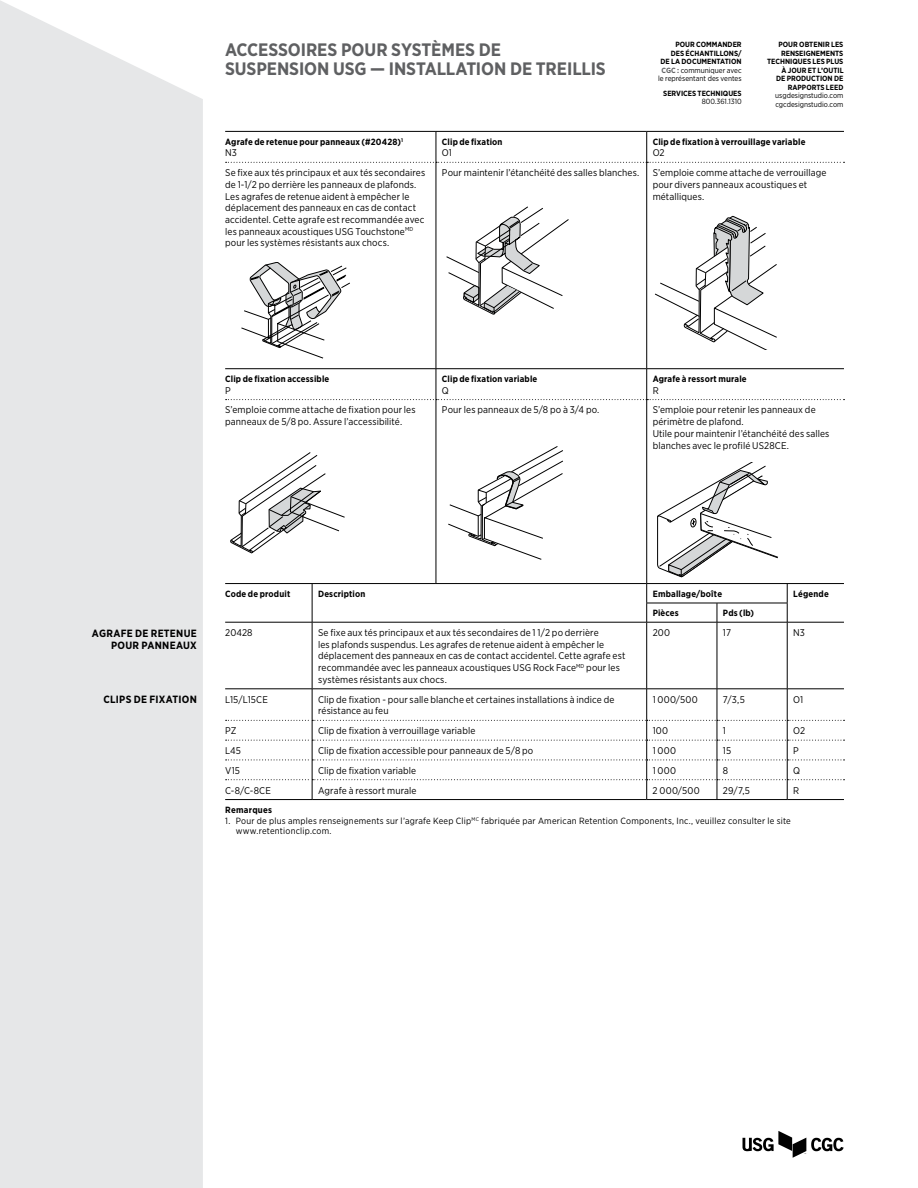
<style>
.page{position:relative;width:918px;height:1188px;background:#fff}
.page>*{position:absolute;margin:0;border:0;box-sizing:border-box;transform-origin:0 0}
.t1{font:700 18px/19.5px "Gotham Narrow";letter-spacing:-.005em;color:#5f6062}
.t2{font:700 10.5px/12.6px "Gotham Narrow";letter-spacing:.025em;color:#000;text-align:right}
.t3{font:9.75px/11.7px "Gotham Narrow";letter-spacing:.015em;color:#000}
.t4{font:700 9px "Gotham Narrow";letter-spacing:.015em;color:#000}
.t5{font:9px/10.8px "Gotham Narrow";letter-spacing:.025em;color:#000}
.t6{font:700 7.5px/8.4px "Gotham Narrow";color:#000;text-align:right}
.t7{font:7.5px/8.4px "Gotham Narrow";color:#000}
.s1{color:#5f6062}
.s2{font-weight:400}
</style>
<div class="page">
<div style="left:0;top:0;width:203px;height:1188px;background:#e6e7e8"></div>
<svg style="left:743px;top:1131px;width:101px;height:27px"></svg>
<hr style="left:436px;top:132px;width:1px;height:30px;background:#000">
<hr style="left:436px;top:163px;width:1px;height:205px;background:#000">
<hr style="left:436px;top:369px;width:1px;height:30px;background:#000">
<hr style="left:436px;top:400px;width:1px;height:183px;background:#000">
<hr style="left:436px;top:368px;width:211px;height:1px;background:#000">
<hr style="left:225px;top:583px;width:211px;height:1px;background:#000">
<hr style="left:436px;top:583px;width:211px;height:1px;background:#000">
<hr style="left:647px;top:131px;width:197px;height:1px;background:#000">
<hr style="left:225px;top:368px;width:211px;height:1px;background:#000">
<hr style="left:647px;top:583px;width:197px;height:1px;background:#000">
<hr style="left:225px;top:131px;width:211px;height:1px;background:#000">
<hr style="left:436px;top:131px;width:211px;height:1px;background:#000">
<hr style="left:647px;top:368px;width:197px;height:1px;background:#000">
<svg style="left:226px;top:162px;width:619px;height:1px"></svg>
<svg style="left:226px;top:399px;width:619px;height:1px"></svg>
<hr style="left:646px;top:132px;width:1px;height:30px;background:#000">
<hr style="left:646px;top:162px;width:1px;height:206px;background:#000">
<hr style="left:646px;top:369px;width:1px;height:31px;background:#000">
<hr style="left:646px;top:400px;width:1px;height:183px;background:#000">
<svg style="left:241px;top:262px;width:109px;height:97px"></svg>
<svg style="left:446px;top:207px;width:123px;height:107px"></svg>
<svg style="left:655px;top:215px;width:122px;height:134px"></svg>
<svg style="left:230px;top:452px;width:115px;height:101px"></svg>
<svg style="left:448px;top:446px;width:115px;height:114px"></svg>
<svg style="left:657px;top:462px;width:121px;height:115px"></svg>
<hr style="left:312px;top:689px;width:1px;height:31px;background:#000">
<hr style="left:646px;top:689px;width:1px;height:31px;background:#000">
<hr style="left:717px;top:689px;width:1px;height:31px;background:#000">
<hr style="left:787px;top:689px;width:1px;height:31px;background:#000">
<hr style="left:646px;top:603px;width:71px;height:1px;background:#000">
<hr style="left:717px;top:603px;width:70px;height:1px;background:#000">
<svg style="left:717px;top:603px;width:1px;height:19px"></svg>
<svg style="left:312px;top:584px;width:1px;height:38px"></svg>
<svg style="left:646px;top:584px;width:1px;height:38px"></svg>
<svg style="left:787px;top:584px;width:1px;height:38px"></svg>
<hr style="left:225px;top:622px;width:87px;height:1px;background:#000">
<hr style="left:312px;top:622px;width:335px;height:1px;background:#000">
<hr style="left:787px;top:622px;width:57px;height:1px;background:#000">
<hr style="left:647px;top:622px;width:70px;height:1px;background:#000">
<hr style="left:717px;top:622px;width:70px;height:1px;background:#000">
<hr style="left:312px;top:622px;width:1px;height:67px;background:#000">
<hr style="left:646px;top:622px;width:1px;height:67px;background:#000">
<hr style="left:717px;top:622px;width:1px;height:67px;background:#000">
<hr style="left:787px;top:622px;width:1px;height:67px;background:#000">
<hr style="left:225px;top:799px;width:87px;height:1px;background:#000">
<hr style="left:312px;top:799px;width:335px;height:1px;background:#000">
<hr style="left:647px;top:799px;width:70px;height:1px;background:#000">
<hr style="left:717px;top:799px;width:70px;height:1px;background:#000">
<hr style="left:787px;top:799px;width:57px;height:1px;background:#000">
<hr style="left:225px;top:689px;width:87px;height:1px;background:#000">
<hr style="left:312px;top:689px;width:335px;height:1px;background:#000">
<hr style="left:647px;top:689px;width:70px;height:1px;background:#000">
<hr style="left:717px;top:689px;width:70px;height:1px;background:#000">
<hr style="left:787px;top:689px;width:57px;height:1px;background:#000">
<svg style="left:226px;top:720px;width:619px;height:79px"></svg>
<h1 class="t1" style="left:225px;top:40px;width:382px">ACCESSOIRES POUR SYSTÈMES DE<br>SUSPENSION USG — INSTALLATION DE TREILLIS</h1>
<p class="t6" style="left:658px;top:40px;width:85px">POUR COMMANDER<br>DES ÉCHANTILLONS/<br>DE LA DOCUMENTATION<br><span class="s1">CGC :</span> <span class="s2">communiquer avec le représentant des ventes</span></p>
<p class="t6" style="left:663px;top:89px;width:80px">SERVICES TECHNIQUES</p>
<p class="t7" style="left:702px;top:97px;width:41px">800.361.1310</p>
<p class="t6" style="left:767px;top:40px;width:78px">POUR OBTENIR LES<br>RENSEIGNEMENTS<br>TECHNIQUES LES PLUS<br>À JOUR ET L’OUTIL<br>DE PRODUCTION DE<br>RAPPORTS LEED</p>
<p class="t7" style="left:775px;top:91px;width:70px">usgdesignstudio.com cgcdesignstudio.com</p>
<p class="t4" style="left:225px;top:136px;width:179px">Agrafe de retenue pour panneaux (#20428)<sup>1</sup></p>
<p class="t3" style="left:225px;top:147px;width:13px">N3</p>
<p class="t4" style="left:442px;top:136px;width:62px">Clip de fixation</p>
<p class="t3" style="left:442px;top:147px;width:12px">O1</p>
<p class="t4" style="left:653px;top:136px;width:154px">Clip de fixation à verrouillage variable</p>
<p class="t3" style="left:653px;top:147px;width:14px">O2</p>
<p class="t3" style="left:225px;top:167px;width:202px">Se fixe aux tés principaux et aux tés secondaires de 1-1/2 po derrière les panneaux de plafonds.<br>Les agrafes de retenue aident à empêcher le déplacement des panneaux en cas de contact accidentel. Cette agrafe est recommandée avec les panneaux acoustiques USG Touchstone<sup>MD </sup>pour les systèmes résistants aux chocs.</p>
<p class="t3" style="left:442px;top:167px;width:199px">Pour maintenir l’étanchéité des salles blanches.</p>
<p class="t3" style="left:653px;top:167px;width:175px">S’emploie comme attache de verrouillage pour divers panneaux acoustiques et métalliques.</p>
<p class="t4" style="left:225px;top:373px;width:106px">Clip de fixation accessible</p>
<p class="t3" style="left:225px;top:384px;width:7px">P</p>
<p class="t4" style="left:442px;top:373px;width:97px">Clip de fixation variable</p>
<p class="t3" style="left:442px;top:384px;width:8px">Q</p>
<p class="t4" style="left:653px;top:373px;width:96px">Agrafe à ressort murale</p>
<p class="t3" style="left:653px;top:384px;width:8px">R</p>
<p class="t3" style="left:225px;top:404px;width:192px">S’emploie comme attache de fixation pour les panneaux de 5/8 po. Assure l’accessibilité.</p>
<p class="t3" style="left:442px;top:404px;width:159px">Pour les panneaux de 5/8 po à 3/4 po.</p>
<p class="t3" style="left:653px;top:404px;width:178px">S’emploie pour retenir les panneaux de périmètre de plafond.<br>Utile pour maintenir l’étanchéité des salles blanches avec le profilé US28CE.</p>
<p class="t4" style="left:225px;top:588px;width:67px">Code de produit</p>
<p class="t4" style="left:318px;top:588px;width:49px">Description</p>
<p class="t4" style="left:653px;top:588px;width:71px">Emballage/boîte</p>
<p class="t4" style="left:793px;top:588px;width:37px">Légende</p>
<p class="t4" style="left:653px;top:607px;width:28px">Pièces</p>
<p class="t4" style="left:723px;top:607px;width:33px">Pds (lb)</p>
<p class="t2" style="left:92px;top:627px;width:106px">AGRAFE DE RETENUE<br>POUR PANNEAUX</p>
<p class="t3" style="left:225px;top:627px;width:29px">20428</p>
<p class="t3" style="left:318px;top:627px;width:309px">Se fixe aux tés principaux et aux tés secondaires de 1 1/2 po derrière<br>les plafonds suspendus. Les agrafes de retenue aident à empêcher le déplacement des panneaux en cas de contact accidentel. Cette agrafe est recommandée avec les panneaux acoustiques USG Rock Face<sup>MD</sup> pour les systèmes résistants aux chocs.</p>
<p class="t3" style="left:653px;top:627px;width:19px">200</p>
<p class="t3" style="left:723px;top:627px;width:10px">17</p>
<p class="t3" style="left:793px;top:627px;width:13px">N3</p>
<p class="t2" style="left:104px;top:693px;width:95px">CLIPS DE FIXATION</p>
<p class="t3" style="left:225px;top:693px;width:44px">L15/L15CE</p>
<p class="t3" style="left:318px;top:693px;width:298px">Clip de fixation - pour salle blanche et certaines installations à indice de résistance au feu</p>
<p class="t3" style="left:653px;top:693px;width:47px">1 000/500</p>
<p class="t3" style="left:723px;top:693px;width:23px">7/3,5</p>
<p class="t3" style="left:793px;top:693px;width:12px">O1</p>
<p class="t3" style="left:225px;top:725px;width:13px">PZ</p>
<p class="t3" style="left:318px;top:725px;width:159px">Clip de fixation à verrouillage variable</p>
<p class="t3" style="left:653px;top:725px;width:17px">100</p>
<p class="t3" style="left:723px;top:725px;width:5px">1</p>
<p class="t3" style="left:793px;top:725px;width:14px">O2</p>
<p class="t3" style="left:225px;top:744px;width:17px">L45</p>
<p class="t3" style="left:318px;top:744px;width:217px">Clip de fixation accessible pour panneaux de 5/8 po</p>
<p class="t3" style="left:653px;top:744px;width:25px">1 000</p>
<p class="t3" style="left:723px;top:744px;width:10px">15</p>
<p class="t3" style="left:793px;top:744px;width:7px">P</p>
<p class="t3" style="left:225px;top:764px;width:16px">V15</p>
<p class="t3" style="left:318px;top:764px;width:100px">Clip de fixation variable</p>
<p class="t3" style="left:653px;top:764px;width:25px">1 000</p>
<p class="t3" style="left:723px;top:764px;width:7px">8</p>
<p class="t3" style="left:793px;top:764px;width:8px">Q</p>
<p class="t3" style="left:225px;top:784px;width:47px">C-8/C-8CE</p>
<p class="t3" style="left:318px;top:784px;width:100px">Agrafe à ressort murale</p>
<p class="t3" style="left:653px;top:784px;width:49px">2 000/500</p>
<p class="t3" style="left:723px;top:784px;width:29px">29/7,5</p>
<p class="t3" style="left:793px;top:784px;width:8px">R</p>
<p class="t4" style="left:225px;top:804px;width:48px">Remarques</p>
<p class="t5" style="left:236px;top:815px;width:557px;text-indent:-11px">1. Pour de plus amples renseignements sur l’agrafe Keep Clip<sup>MC</sup> fabriquée par American Retention Components, Inc., veuillez consulter le site www.retentionclip.com.</p>
</div>
